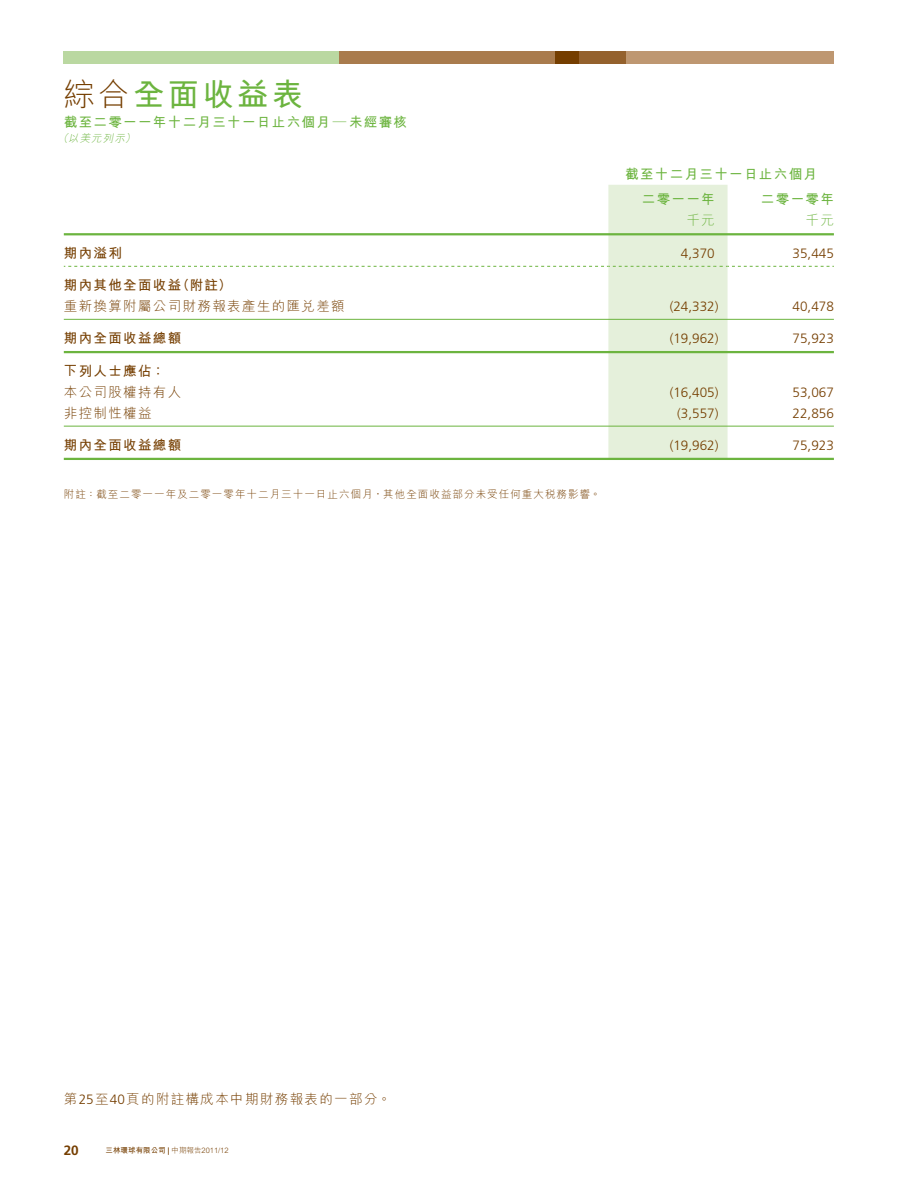
<style>
.page{position:relative;width:919px;height:1191px;background:#fff}
.page>*{position:absolute;margin:0;border:0;box-sizing:border-box;transform-origin:0 0}
.t1{font:700 31.5px "M Hei HK";letter-spacing:.1em;color:#6cb43f}
.t2{font:300 13.5px "Frutiger LT Std";color:#753e00}
.t3{font:300 13.5px "M Hei HK";letter-spacing:.1em;color:#753e00}
.t4{font:700 13.5px/25.2px "M Hei HK";letter-spacing:.1em;color:#6cb43f}
.t5{font:700 13.5px "M Hei HK";letter-spacing:.1em;color:#753e00}
.t6{font:300 13.5px "M Hei HK";color:#6cb43f}
.t7{font:700 13.5px "Frutiger LT Std";color:#753e00}
.t8{font:300 10.5px "M Hei HK";letter-spacing:.1em;color:#753e00}
.t9{font:italic 300 10.5px "M Hei HK";color:#6cb43f}
.t10{font:300 7.5px "M Hei HK";color:#753e00}
.s1{font-weight:300;color:#753e00}
.s2{font-family:"Frutiger LT Std"}
.s3{font-weight:700}
.s4{font-family:"Frutiger LT Std";font-weight:700}
</style>
<div class="page">
<div style="left:64px;top:51px;width:275px;height:13px;background:#bad8a1"></div>
<div style="left:578px;top:51px;width:48px;height:13px;background:#94612d"></div>
<div style="left:555px;top:51px;width:23px;height:13px;background:#753e00"></div>
<div style="left:339px;top:51px;width:216px;height:13px;background:#a97b4d"></div>
<div style="left:626px;top:51px;width:207px;height:13px;background:#be9771"></div>
<svg style="left:64px;top:185px;width:769px;height:273px"></svg>
<hr style="left:64px;top:319px;width:769px;height:1px;background:#6cb43f">
<hr style="left:64px;top:426px;width:769px;height:1px;background:#6cb43f">
<hr style="left:64px;top:351px;width:769px;height:2px;background:#6cb43f">
<hr style="left:64px;top:458px;width:769px;height:2px;background:#6cb43f">
<hr style="left:64px;top:233px;width:769px;height:2px;background:#6cb43f">
<h1 class="t1" style="left:64px;top:83px;width:241px"><span class="s1">綜合</span>全面收益表</h1>
<p class="t4" style="left:64px;top:111px;width:345px">截至二零一一年十二月三十一日止六個月 — 未經審核</p>
<p class="t9" style="left:58px;top:134px;width:81px">（以美元列示）</p>
<p class="t4" style="left:641px;top:163px;width:177px;text-indent:-17px">截至十二月三十一日止六個月二零一一年</p>
<p class="t4" style="left:760px;top:188px;width:74px">二零一零年</p>
<p class="t6" style="left:686px;top:215px;width:30px">千元</p>
<p class="t6" style="left:805px;top:215px;width:30px">千元</p>
<p class="t5" style="left:64px;top:248px;width:60px">期內溢利</p>
<p class="t2" style="left:681px;top:248px;width:35px">4,370</p>
<p class="t2" style="left:792px;top:248px;width:43px">35,445</p>
<p class="t5" style="left:64px;top:280px;width:169px">期內其他全面收益（附註）</p>
<p class="t3" style="left:64px;top:301px;width:282px">重新換算附屬公司財務報表產生的匯兌差額</p>
<p class="t2" style="left:669px;top:301px;width:50px">(24,332)</p>
<p class="t2" style="left:792px;top:301px;width:43px">40,478</p>
<p class="t5" style="left:64px;top:333px;width:119px">期內全面收益總額</p>
<p class="t2" style="left:669px;top:333px;width:50px">(19,962)</p>
<p class="t2" style="left:792px;top:333px;width:43px">75,923</p>
<p class="t5" style="left:64px;top:365px;width:103px">下列人士應佔：</p>
<p class="t3" style="left:64px;top:386px;width:119px">本公司股權持有人</p>
<p class="t2" style="left:669px;top:386px;width:50px">(16,405)</p>
<p class="t2" style="left:792px;top:386px;width:43px">53,067</p>
<p class="t3" style="left:64px;top:407px;width:89px">非控制性權益</p>
<p class="t2" style="left:677px;top:407px;width:43px">(3,557)</p>
<p class="t2" style="left:792px;top:407px;width:43px">22,856</p>
<p class="t5" style="left:64px;top:439px;width:119px">期內全面收益總額</p>
<p class="t2" style="left:669px;top:439px;width:50px">(19,962)</p>
<p class="t2" style="left:792px;top:439px;width:43px">75,923</p>
<p class="t8" style="left:64px;top:490px;width:538px">附註：截至二零一一年及二零一零年十二月三十一日止六個月，其他全面收益部分未受任何重大稅務影響。</p>
<p class="t3" style="left:64px;top:1094px;width:329px">第<span class="s2">25</span>至<span class="s2">40</span>頁的附註構成本中期財務報表的一部分。</p>
<p class="t7" style="left:64px;top:1145px;width:17px">20</p>
<p class="t10" style="left:106px;top:1147px;width:124px"><span class="s3">三林環球有限公司</span> <span class="s4">|</span> 中期報告2011/12</p>
</div>
